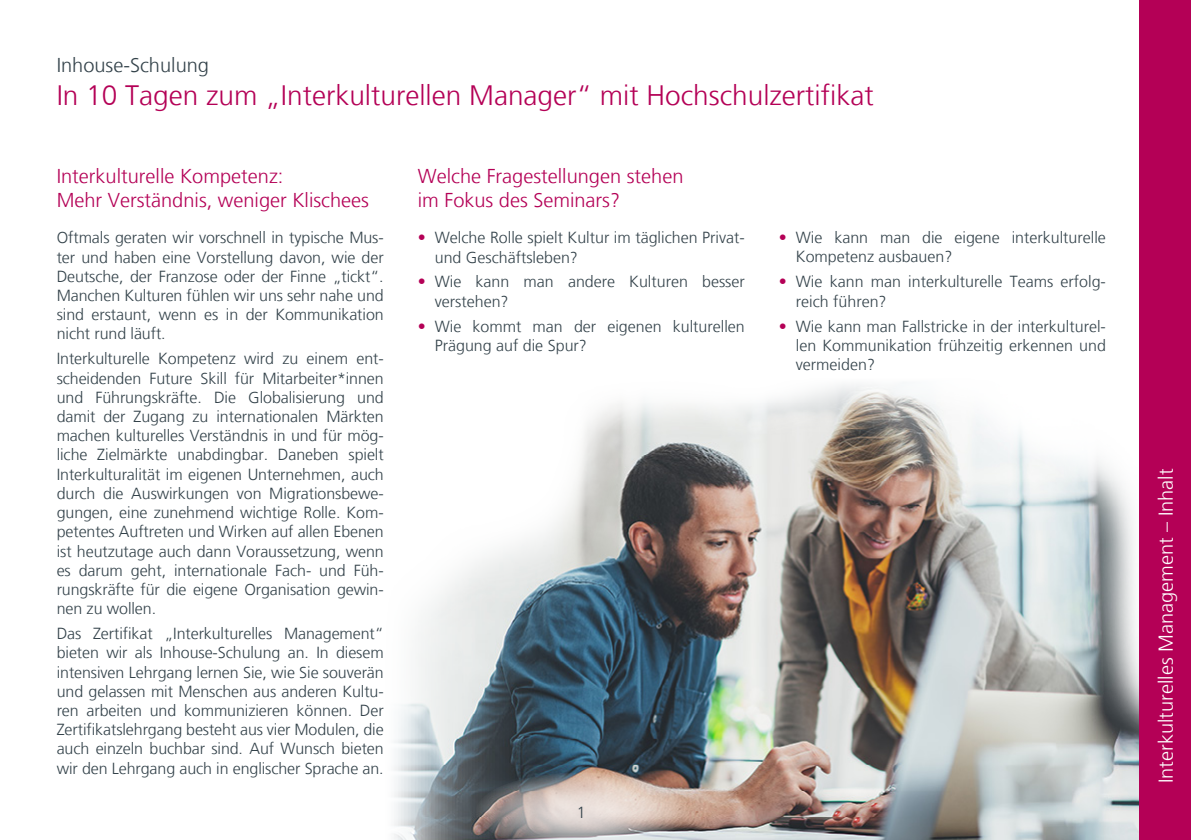
<style>
.page{position:relative;width:1191px;height:840px;background:#fff}
.page>*{position:absolute;margin:0;border:0;box-sizing:border-box;transform-origin:0 0}
.t1{font:300 28px "Frutiger LT";color:#b40056}
.t2{font:300 20px/24px "Frutiger LT";color:#b40056}
.t3{font:300 20px "Frutiger LT";color:#fff}
.t4{font:300 20px "Frutiger LT";color:#33424a}
.t5{font:300 16px/19.2px "Frutiger LT";color:#33424a}
.s1{color:#b40056}
</style>
<div class="page">
<img style="left:394px;top:378px;width:746px;height:461px">
<img style="left:475px;top:771px;width:212px;height:68px">
<div style="left:1140px;top:0;width:51px;height:839px;background:#b40056"></div>
<p class="t4" style="left:57px;top:53px;width:154px">Inhouse-Schulung</p>
<h1 class="t1" style="left:57px;top:80px;width:818px">In 10 Tagen zum „Interkulturellen Manager“ mit Hochschulzertifikat</h1>
<p class="t2" style="left:57px;top:164px;width:314px">Interkulturelle Kompetenz:<br>Mehr Verständnis, weniger Klischees</p>
<p class="t5" style="left:57px;top:228px;width:328px;text-align:justify">Oftmals geraten wir vorschnell in typische Mus&shy;ter und haben eine Vorstellung davon, wie der Deutsche, der Franzose oder der Finne „tickt“.<br>Manchen Kulturen fühlen wir uns sehr nahe und sind erstaunt, wenn es in der Kommunikation nicht rund läuft.</p>
<p class="t5" style="left:57px;top:349px;width:328px;text-align:justify">Interkulturelle Kompetenz wird zu einem ent&shy;scheidenden Future Skill für Mitarbeiter*innen und Führungskräfte. Die Globalisierung und damit der Zugang zu internationalen Märkten machen kulturelles Verständnis in und für mög&shy;liche Zielmärkte unabdingbar. Daneben spielt Interkulturalität im eigenen Unternehmen, auch durch die Auswirkungen von Migrationsbewe&shy;gungen, eine zunehmend wichtige Rolle. Kom&shy;petentes Auftreten und Wirken auf allen Ebenen ist heutzutage auch dann Voraussetzung, wenn es darum geht, internationale Fach- und Füh&shy;rungskräfte für die eigene Organisation gewin&shy;nen zu wollen.</p>
<p class="t5" style="left:57px;top:623px;width:328px;text-align:justify">Das Zertifikat „Interkulturelles Management“ bieten wir als Inhouse-Schulung an. In diesem intensiven Lehrgang lernen Sie, wie Sie souverän und gelassen mit Menschen aus anderen Kultu&shy;ren arbeiten und kommunizieren können. Der Zertifikatslehrgang besteht aus vier Modulen, die auch einzeln buchbar sind. Auf Wunsch bieten wir den Lehrgang auch in englischer Sprache an.</p>
<p class="t2" style="left:418px;top:164px;width:267px">Welche Fragestellungen stehen im Fokus des Seminars?</p>
<p class="t5" style="left:435px;top:228px;width:311px;text-indent:-17px"><span class="s1">•</span> Welche Rolle spielt Kultur im täglichen Privat&shy;und Geschäftsleben?</p>
<p class="t5" style="left:435px;top:272px;width:311px;text-indent:-17px"><span class="s1">•</span> Wie kann man andere Kulturen besser verstehen?</p>
<p class="t5" style="left:435px;top:316px;width:311px;text-indent:-17px"><span class="s1">•</span> Wie kommt man der eigenen kulturellen<br>Prägung auf die Spur?</p>
<p class="t5" style="left:577px;top:802px;width:10px">1</p>
<p class="t5" style="left:796px;top:228px;width:311px;text-indent:-17px"><span class="s1">•</span> Wie kann man die eigene interkulturelle<br>Kompetenz ausbauen?</p>
<p class="t5" style="left:796px;top:272px;width:311px;text-indent:-17px"><span class="s1">•</span> Wie kann man interkulturelle Teams erfolg&shy;reich führen?</p>
<p class="t5" style="left:796px;top:316px;width:311px;text-align:justify;text-indent:-17px"><span class="s1">•</span> Wie kann man Fallstricke in der interkulturel&shy;len Kommunikation frühzeitig erkennen und vermeiden?</p>
<p class="t3" style="left:1154px;top:782px;width:316px;rotate:-90deg">Interkulturelles Management – Inhalt</p>
</div>
